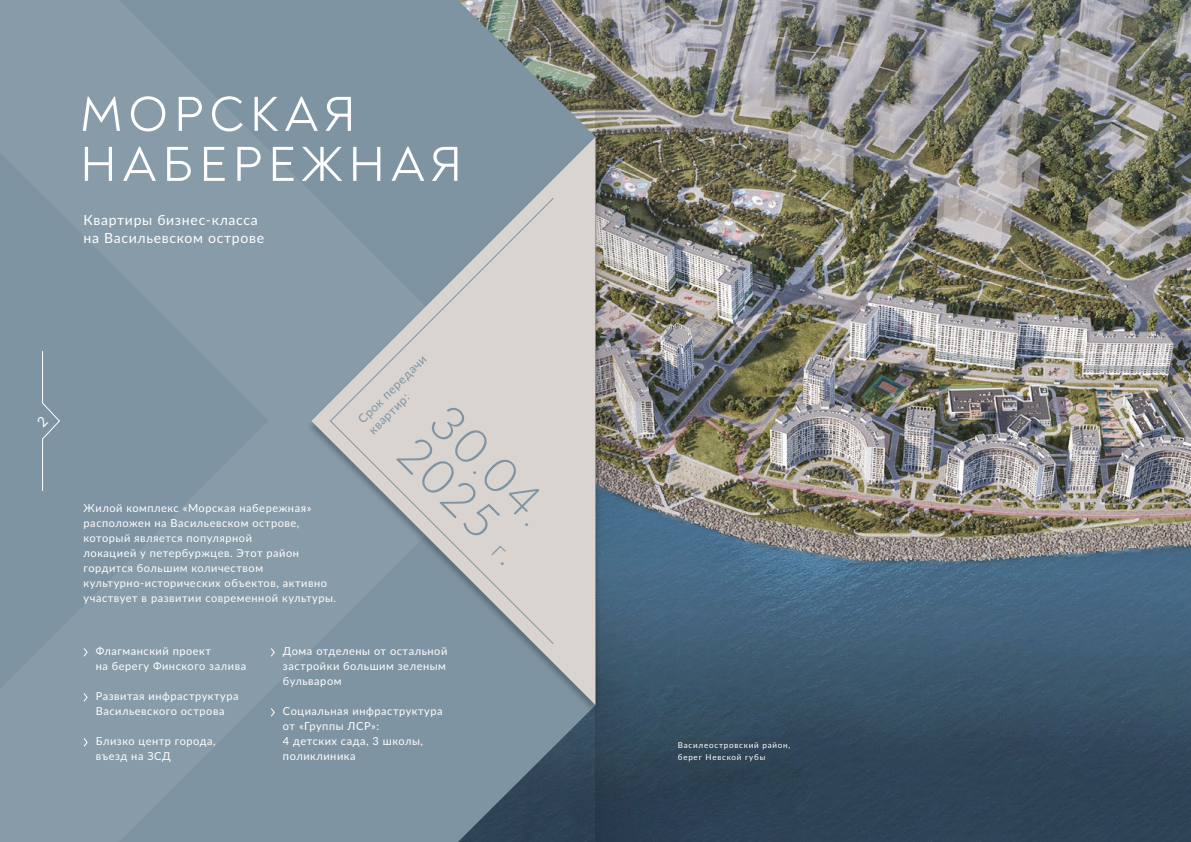
<style>
.page{position:relative;width:1191px;height:842px;background:#fff}
.page>*{position:absolute;margin:0;border:0;box-sizing:border-box;transform-origin:0 0}
.t1{font:50px/50px "Noah";letter-spacing:.11em;color:#fff}
.t2{font:300 48.6px/45.1px "Lato";color:#7e94a2}
.t3{font:14px/18px "Lato";letter-spacing:.05em;color:#fff}
.t4{font:12px/15px "Lato";color:#7e94a2}
.t5{font:11px/15px "Lato";letter-spacing:.05em;color:#fff}
.t6{font:8px/12px "Lato";letter-spacing:.1em;color:#fff}
.s1{font-size:30px}
.s2{font-size:25px}
</style>
<div class="page">
<img style="left:677px;top:0;width:514px;height:842px">
<svg style="left:540px;top:0;width:55px;height:842px;background:#5d6a6f"></svg>
<svg style="left:0;top:0;width:540px;height:842px;background:#8196a3"></svg>
<div style="left:306px;top:137px;width:296px;height:579px;background:#7e94a2"></div>
<svg style="left:311px;top:137px;width:284px;height:568px"></svg>
<svg style="left:329px;top:197px;width:226px;height:448px"></svg>
<svg style="left:83px;top:647px;width:5px;height:11px"></svg>
<svg style="left:83px;top:692px;width:5px;height:11px"></svg>
<svg style="left:83px;top:737px;width:5px;height:11px"></svg>
<svg style="left:270px;top:647px;width:5px;height:11px"></svg>
<svg style="left:270px;top:707px;width:5px;height:11px"></svg>
<img style="left:595px;top:0;width:82px;height:842px">
<svg style="left:36px;top:350px;width:25px;height:142px;background:#8398a5"></svg>
<h1 class="t1" style="left:80px;top:89px;width:384px">МОРСКАЯ<br>НАБЕРЕЖНАЯ</h1>
<p class="t3" style="left:84px;top:211px;width:182px">Квартиры бизнес-класса на Васильевском острове</p>
<p class="t5" style="left:84px;top:500px;width:254px">Жилой комплекс «Морская набережная» расположен на Васильевском острове, который является популярной<br>локацией у петербуржцев. Этот район гордится большим количеством культурно-исторических объектов, активно участвует в развитии современной культуры.</p>
<p class="t4" style="left:354px;top:415px;width:92px;rotate:-45deg">Срок передачи квартир:</p>
<h2 class="t2" style="left:455px;top:396px;width:157px;rotate:45deg">30<span class="s1">.</span>04<span class="s1">.<br></span>2025 <span class="s2">г</span><span class="s1">.</span></h2>
<p class="t5" style="left:96px;top:643px;width:152px">Флагманский проект<br>на берегу Финского залива</p>
<p class="t5" style="left:96px;top:688px;width:144px">Развитая инфраструктура<br>Васильевского острова</p>
<p class="t5" style="left:96px;top:733px;width:121px">Близко центр города, въезд на ЗСД</p>
<p class="t5" style="left:283px;top:643px;width:166px">Дома отделены от остальной застройки большим зеленым бульваром</p>
<p class="t5" style="left:283px;top:703px;width:161px">Социальная инфраструктура от «Группы ЛСР»:<br>4 детских сада, 3 школы, поликлиника</p>
<p class="t6" style="left:678px;top:738px;width:114px">Василеостровский район, берег Невской губы</p>
</div>
